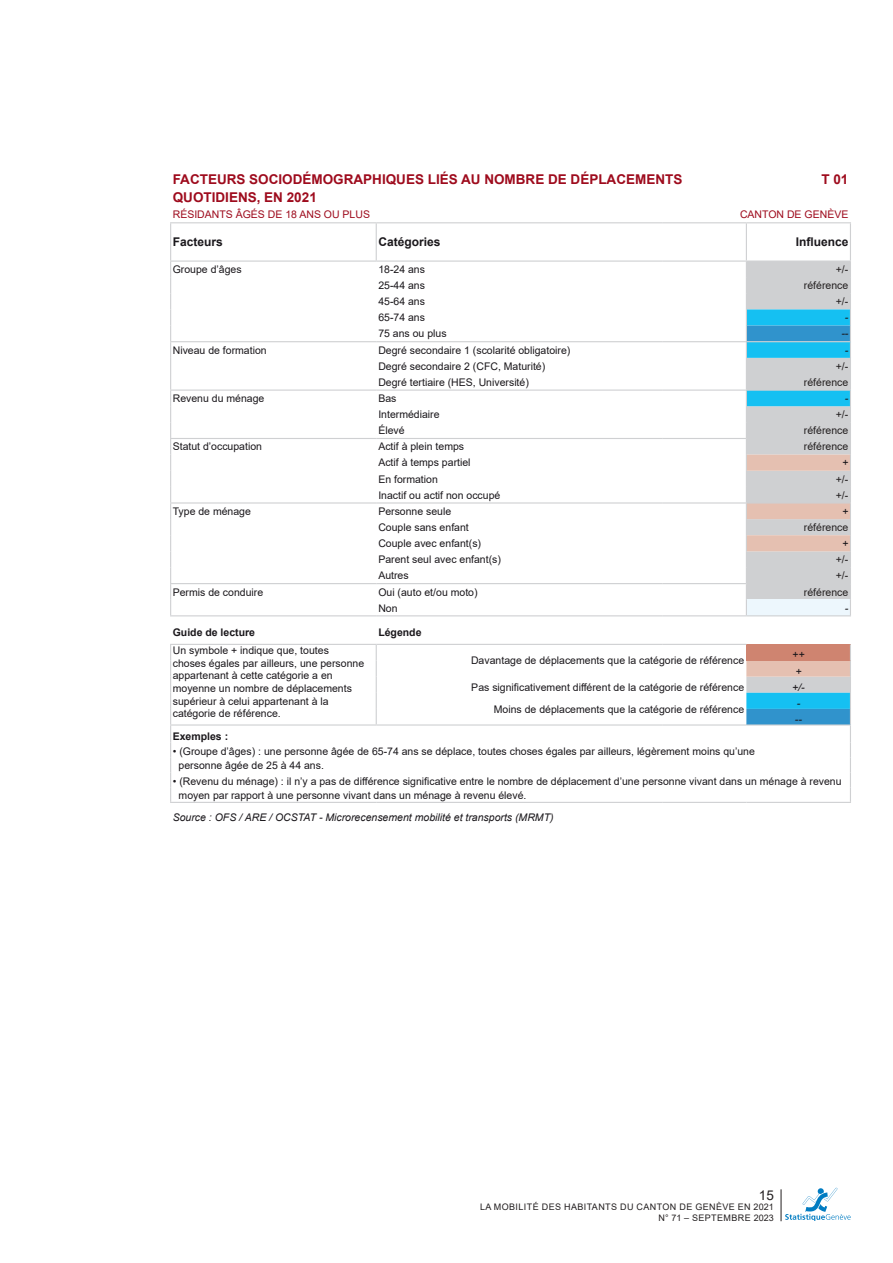
<style>
.page{position:relative;width:893px;height:1263px;background:#fff}
.page>*{position:absolute;margin:0;border:0;box-sizing:border-box;transform-origin:0 0}
.t1{font:700 13.5px "Arial";color:#9e0b1d}
.t2{font:13.5px "Arial";color:#231f20}
.t3{font:700 12px "Arial";color:#1a171b}
.t4{font:10.5px/12.6px "Arial";color:#1a171b}
.t5{font:italic 10.5px "Arial";color:#1a171b}
.t6{font:10.5px "Arial";color:#231f20}
.t7{font:10.5px "Arial";color:#9e0b1d}
.t8{font:700 10.5px "Arial";color:#1a171b}
.t9{font:9px/10.5px "Arial";letter-spacing:.045em;color:#231f20;text-align:right}
</style>
<div class="page">
<hr style="left:781px;top:1189px;width:1px;height:32px;background:#231f20">
<svg style="left:785px;top:1188px;width:66px;height:32px"></svg>
<svg style="left:171px;top:223px;width:679px;height:579px"></svg>
<hr style="left:170px;top:223px;width:1px;height:37px;background:#cfd0d2">
<hr style="left:376px;top:223px;width:1px;height:37px;background:#cfd0d2">
<hr style="left:170px;top:222px;width:206px;height:1px;background:#cfd0d2">
<hr style="left:376px;top:222px;width:286px;height:1px;background:#cfd0d2">
<hr style="left:662px;top:222px;width:84px;height:1px;background:#cfd0d2">
<hr style="left:746px;top:222px;width:105px;height:1px;background:#cfd0d2">
<hr style="left:170px;top:260px;width:206px;height:2px;background:#cfd0d2">
<hr style="left:376px;top:260px;width:286px;height:2px;background:#cfd0d2">
<hr style="left:662px;top:260px;width:84px;height:2px;background:#cfd0d2">
<hr style="left:746px;top:260px;width:105px;height:2px;background:#cfd0d2">
<hr style="left:746px;top:223px;width:1px;height:37px;background:#cfd0d2">
<hr style="left:850px;top:223px;width:1px;height:37px;background:#cfd0d2">
<hr style="left:170px;top:341px;width:206px;height:1px;background:#cfd0d2">
<hr style="left:376px;top:341px;width:286px;height:1px;background:#cfd0d2">
<hr style="left:662px;top:341px;width:84px;height:1px;background:#cfd0d2">
<hr style="left:170px;top:389px;width:206px;height:2px;background:#cfd0d2">
<hr style="left:376px;top:389px;width:286px;height:2px;background:#cfd0d2">
<hr style="left:662px;top:389px;width:84px;height:2px;background:#cfd0d2">
<hr style="left:170px;top:438px;width:206px;height:1px;background:#cfd0d2">
<hr style="left:376px;top:438px;width:286px;height:1px;background:#cfd0d2">
<hr style="left:662px;top:438px;width:84px;height:1px;background:#cfd0d2">
<hr style="left:170px;top:502px;width:206px;height:1px;background:#cfd0d2">
<hr style="left:376px;top:502px;width:286px;height:1px;background:#cfd0d2">
<hr style="left:662px;top:502px;width:84px;height:1px;background:#cfd0d2">
<hr style="left:170px;top:583px;width:206px;height:1px;background:#cfd0d2">
<hr style="left:376px;top:583px;width:286px;height:1px;background:#cfd0d2">
<hr style="left:662px;top:583px;width:84px;height:1px;background:#cfd0d2">
<svg style="left:170px;top:262px;width:1px;height:353px"></svg>
<hr style="left:170px;top:615px;width:206px;height:1px;background:#cfd0d2">
<hr style="left:376px;top:615px;width:286px;height:1px;background:#cfd0d2">
<hr style="left:662px;top:615px;width:84px;height:1px;background:#cfd0d2">
<hr style="left:170px;top:644px;width:206px;height:1px;background:#cfd0d2">
<hr style="left:376px;top:644px;width:286px;height:1px;background:#cfd0d2">
<hr style="left:662px;top:644px;width:84px;height:1px;background:#cfd0d2">
<svg style="left:376px;top:645px;width:1px;height:79px"></svg>
<hr style="left:170px;top:724px;width:206px;height:1px;background:#cfd0d2">
<hr style="left:376px;top:724px;width:286px;height:1px;background:#cfd0d2">
<hr style="left:662px;top:724px;width:84px;height:1px;background:#cfd0d2">
<svg style="left:170px;top:645px;width:1px;height:157px"></svg>
<svg style="left:746px;top:262px;width:105px;height:540px"></svg>
<hr style="left:170px;top:802px;width:206px;height:1px;background:#cfd0d2">
<hr style="left:376px;top:802px;width:286px;height:1px;background:#cfd0d2">
<hr style="left:662px;top:802px;width:84px;height:1px;background:#cfd0d2">
<hr style="left:746px;top:802px;width:105px;height:1px;background:#cfd0d2">
<p class="t1" style="left:173px;top:170px;width:511px">FACTEURS SOCIODÉMOGRAPHIQUES LIÉS AU NOMBRE DE DÉPLACEMENTS</p>
<p class="t1" style="left:821px;top:170px;width:29px">T 01</p>
<p class="t1" style="left:173px;top:187px;width:146px">QUOTIDIENS, EN 2021</p>
<p class="t7" style="left:173px;top:207px;width:199px">RÉSIDANTS ÂGÉS DE 18 ANS OU PLUS</p>
<p class="t7" style="left:740px;top:207px;width:110px">CANTON DE GENÈVE</p>
<p class="t3" style="left:173px;top:234px;width:52px">Facteurs</p>
<p class="t3" style="left:378px;top:234px;width:64px">Catégories</p>
<p class="t3" style="left:796px;top:234px;width:54px">Influence</p>
<p class="t4" style="left:173px;top:263px;width:70px">Groupe d’âges</p>
<p class="t4" style="left:378px;top:263px;width:48px">18-24 ans</p>
<p class="t6" style="left:836px;top:262px;width:14px">+/-</p>
<p class="t4" style="left:378px;top:279px;width:48px">25-44 ans</p>
<p class="t6" style="left:804px;top:278px;width:46px">référence</p>
<p class="t4" style="left:378px;top:295px;width:48px">45-64 ans</p>
<p class="t6" style="left:836px;top:294px;width:14px">+/-</p>
<p class="t4" style="left:378px;top:311px;width:48px">65-74 ans</p>
<p class="t5" style="left:845px;top:311px;width:5px">-</p>
<p class="t4" style="left:378px;top:327px;width:70px">75 ans ou plus</p>
<p class="t5" style="left:841px;top:327px;width:8px">--</p>
<p class="t4" style="left:173px;top:344px;width:95px">Niveau de formation</p>
<p class="t4" style="left:378px;top:344px;width:193px">Degré secondaire 1 (scolarité obligatoire)</p>
<p class="t5" style="left:845px;top:343px;width:5px">-</p>
<p class="t4" style="left:378px;top:360px;width:168px">Degré secondaire 2 (CFC, Maturité)</p>
<p class="t6" style="left:836px;top:359px;width:14px">+/-</p>
<p class="t4" style="left:378px;top:376px;width:152px">Degré tertiaire (HES, Université)</p>
<p class="t6" style="left:804px;top:375px;width:46px">référence</p>
<p class="t4" style="left:173px;top:392px;width:93px">Revenu du ménage</p>
<p class="t4" style="left:378px;top:392px;width:20px">Bas</p>
<p class="t5" style="left:845px;top:391px;width:5px">-</p>
<p class="t4" style="left:378px;top:408px;width:63px">Intermédiaire</p>
<p class="t6" style="left:836px;top:407px;width:14px">+/-</p>
<p class="t4" style="left:378px;top:424px;width:28px">Élevé</p>
<p class="t6" style="left:804px;top:423px;width:46px">référence</p>
<p class="t4" style="left:173px;top:440px;width:91px">Statut d’occupation</p>
<p class="t4" style="left:378px;top:440px;width:87px">Actif à plein temps</p>
<p class="t6" style="left:804px;top:439px;width:46px">référence</p>
<p class="t4" style="left:378px;top:456px;width:94px">Actif à temps partiel</p>
<p class="t5" style="left:842px;top:456px;width:8px">+</p>
<p class="t4" style="left:378px;top:473px;width:61px">En formation</p>
<p class="t6" style="left:836px;top:472px;width:14px">+/-</p>
<p class="t4" style="left:378px;top:489px;width:123px">Inactif ou actif non occupé</p>
<p class="t6" style="left:836px;top:488px;width:14px">+/-</p>
<p class="t4" style="left:173px;top:505px;width:80px">Type de ménage</p>
<p class="t4" style="left:378px;top:505px;width:74px">Personne seule</p>
<p class="t5" style="left:842px;top:504px;width:8px">+</p>
<p class="t4" style="left:378px;top:521px;width:92px">Couple sans enfant</p>
<p class="t6" style="left:804px;top:520px;width:46px">référence</p>
<p class="t4" style="left:378px;top:537px;width:104px">Couple avec enfant(s)</p>
<p class="t5" style="left:842px;top:537px;width:8px">+</p>
<p class="t4" style="left:378px;top:553px;width:124px">Parent seul avec enfant(s)</p>
<p class="t6" style="left:836px;top:552px;width:14px">+/-</p>
<p class="t4" style="left:378px;top:569px;width:32px">Autres</p>
<p class="t6" style="left:836px;top:568px;width:14px">+/-</p>
<p class="t4" style="left:173px;top:585px;width:92px">Permis de conduire</p>
<p class="t4" style="left:378px;top:585px;width:101px">Oui (auto et/ou moto)</p>
<p class="t6" style="left:804px;top:585px;width:46px">référence</p>
<p class="t4" style="left:378px;top:602px;width:21px">Non</p>
<p class="t5" style="left:845px;top:601px;width:5px">-</p>
<p class="t8" style="left:173px;top:625px;width:84px">Guide de lecture</p>
<p class="t8" style="left:378px;top:625px;width:45px">Légende</p>
<p class="t4" style="left:173px;top:644px;width:193px">Un symbole + indique que, toutes choses égales par ailleurs, une personne appartenant à cette catégorie a en moyenne un nombre de déplacements supérieur à celui appartenant à la catégorie de référence.</p>
<p class="t4" style="left:471px;top:654px;width:275px">Davantage de déplacements que la catégorie de référence</p>
<p class="t5" style="left:792px;top:648px;width:14px">++</p>
<p class="t5" style="left:795px;top:664px;width:8px">+</p>
<p class="t4" style="left:471px;top:680px;width:274px">Pas significativement différent de la catégorie de référence</p>
<p class="t5" style="left:792px;top:680px;width:14px">+/-</p>
<p class="t4" style="left:494px;top:703px;width:252px">Moins de déplacements que la catégorie de référence</p>
<p class="t5" style="left:797px;top:696px;width:5px">-</p>
<p class="t5" style="left:795px;top:712px;width:8px">--</p>
<p class="t8" style="left:173px;top:729px;width:57px">Exemples :</p>
<p class="t4" style="left:173px;top:745px;width:584px">• (Groupe d’âges) : une personne âgée de 65-74 ans se déplace, toutes choses égales par ailleurs, légèrement moins qu’une</p>
<p class="t4" style="left:179px;top:759px;width:147px">personne âgée de 25 à 44 ans.</p>
<p class="t4" style="left:173px;top:775px;width:670px">• (Revenu du ménage) : il n’y a pas de différence significative entre le nombre de déplacement d’une personne vivant dans un ménage à revenu</p>
<p class="t4" style="left:179px;top:789px;width:349px">moyen par rapport à une personne vivant dans un ménage à revenu élevé.</p>
<p class="t5" style="left:173px;top:811px;width:382px">Source : OFS / ARE / OCSTAT - Microrecensement mobilité et transports (MRMT)</p>
<p class="t2" style="left:759px;top:1185px;width:17px">15</p>
<p class="t9" style="left:480px;top:1202px;width:295px">LA MOBILITÉ DES HABITANTS DU CANTON DE GENÈVE EN 2021<br>N° 71 – SEPTEMBRE 2023</p>
</div>
